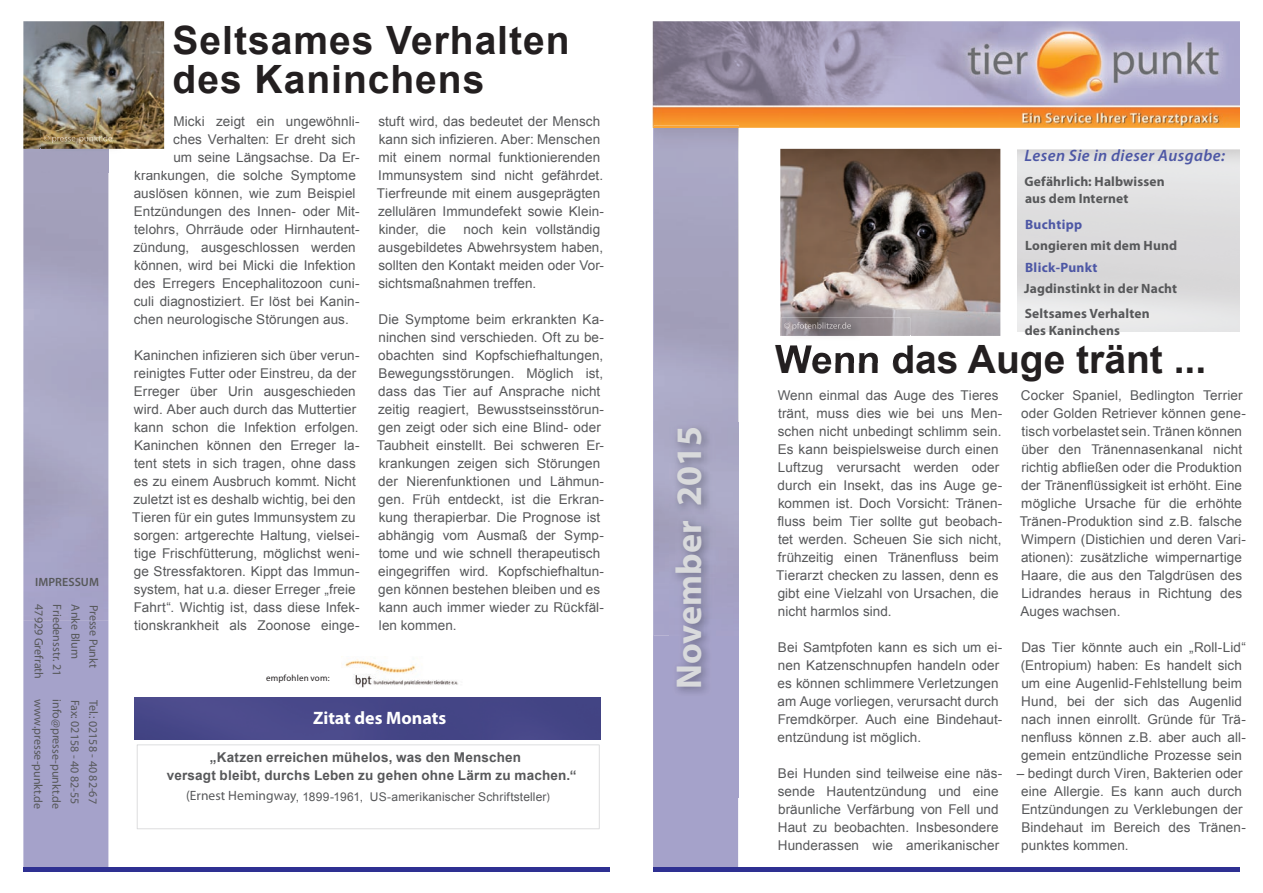
<style>
.page{position:relative;width:1263px;height:893px;background:#fff}
.page>*{position:absolute;margin:0;border:0;box-sizing:border-box;transform-origin:0 0}
.t1{font:700 39px/39px "Arial";letter-spacing:.025em;color:#231f20}
.t2{font:700 39px "Arial";color:#231f20}
.t3{font:700 36px "Myriad Pro";color:#d9dadc}
.t4{font:700 18px "Myriad Pro";color:#fff}
.t5{font:italic 600 16.5px "Myriad Pro";letter-spacing:.025em;color:#4d57a5}
.t6{font:13.5px/18px "Arial";letter-spacing:.005em;color:#57585a}
.t7{font:700 13.5px/16.6px "Myriad Pro";letter-spacing:.01em;color:#57585a}
.t8{font:700 13.5px/17.5px "Arial";letter-spacing:.015em;color:#57585a}
.t9{font:700 13.5px "Myriad Pro";letter-spacing:.025em;color:#4d57a5}
.t10{font:12px "Myriad Pro";letter-spacing:-.005em;color:#57585a}
.t11{font:12px "Arial";letter-spacing:.01em;color:#57585a}
.t12{font:600 12px "Myriad Pro";letter-spacing:.005em;color:#57585a}
.t13{font:9px "Myriad Pro";letter-spacing:.02em;color:#231f20}
.s1{font-family:"Myriad Pro";font-size:13.5px}
.s2{font-family:"Myriad Pro"}
</style>
<div class="page">
<div style="left:23px;top:621px;width:85px;height:246px;background:#a5a2ca"></div>
<div style="left:23px;top:867px;width:587px;height:5px;background:#2e3092"></div>
<img style="left:23px;top:149px;width:85px;height:472px">
<div style="left:135px;top:697px;width:466px;height:43px;background:#464788"></div>
<img style="left:345px;top:659px;width:113px;height:29px">
<div style="left:653px;top:129px;width:85px;height:738px;background:#a5a2ca"></div>
<div style="left:653px;top:867px;width:586px;height:5px;background:#2e3092"></div>
<img style="left:654px;top:128px;width:85px;height:508px">
<img style="left:652px;top:21px;width:588px;height:107px">
<img style="left:654px;top:128px;width:84px;height:1px">
<img style="left:670px;top:423px;width:69px;height:375px">
<svg style="left:137px;top:744px;width:463px;height:85px"></svg>
<img style="left:23px;top:21px;width:141px;height:128px">
<img style="left:780px;top:149px;width:220px;height:187px">
<img style="left:781px;top:318px;width:129px;height:18px">
<img style="left:781px;top:345px;width:129px;height:18px">
<img style="left:784px;top:322px;width:67px;height:8px">
<img style="left:108px;top:130px;width:57px;height:42px">
<div style="left:41px;top:149px;width:67px;height:23px;background:#a4a1bd"></div>
<img style="left:135px;top:171px;width:30px;height:1px">
<img style="left:41px;top:130px;width:123px;height:19px">
<img style="left:44px;top:135px;width:68px;height:8px">
<p class="t12" style="left:35px;top:574px;width:65px">IMPRESSUM</p>
<p class="t10" style="left:46px;top:604px;width:76px;rotate:90deg">47929 Grefrath</p>
<p class="t10" style="left:65px;top:604px;width:73px;rotate:90deg">Friedensstr. 21</p>
<p class="t10" style="left:83px;top:604px;width:56px;rotate:90deg">Anke Blum</p>
<p class="t10" style="left:101px;top:604px;width:65px;rotate:90deg">Presse Punkt</p>
<p class="t10" style="left:46px;top:699px;width:111px;rotate:90deg">www.presse-punkt.de</p>
<p class="t10" style="left:64px;top:699px;width:111px;rotate:90deg">info@presse-punkt.de</p>
<p class="t10" style="left:82px;top:699px;width:106px;rotate:90deg">Fax: 02158 - 40 82-55</p>
<p class="t10" style="left:101px;top:700px;width:106px;rotate:90deg">Tel.: 02158 - 40 82-67</p>
<h1 class="t1" style="left:173px;top:22px;width:398px">Seltsames Verhalten des Kaninchens</h1>
<p class="t6" style="left:173px;top:113px;width:188px">Micki zeigt ein ungewöhnli-</p>
<p class="t6" style="left:173px;top:131px;width:184px">ches Verhalten: Er dreht sich</p>
<p class="t6" style="left:173px;top:149px;width:188px">um seine Längsachse. Da Er-</p>
<p class="t6" style="left:134px;top:167px;width:223px">krankungen, die solche Symptome</p>
<p class="t6" style="left:134px;top:185px;width:223px">auslösen können, wie zum Beispiel</p>
<p class="t6" style="left:134px;top:203px;width:227px">Entzündungen des Innen- oder Mit-</p>
<p class="t6" style="left:134px;top:221px;width:227px">telohrs, Ohrräude oder Hirnhautent-</p>
<p class="t6" style="left:134px;top:239px;width:224px">zündung, ausgeschlossen werden</p>
<p class="t6" style="left:134px;top:257px;width:223px">können, wird bei Micki die Infektion</p>
<p class="t6" style="left:134px;top:275px;width:227px">des Erregers Encephalitozoon cuni-</p>
<p class="t6" style="left:134px;top:293px;width:227px">culi diagnostiziert. Er löst bei Kanin-</p>
<p class="t6" style="left:134px;top:311px;width:217px">chen neurologische Störungen aus.</p>
<p class="t6" style="left:132px;top:347px;width:229px">Kaninchen infizieren sich über verun&shy;reinigtes Futter oder Einstreu, da der Erreger über Urin ausgeschieden wird. Aber auch durch das Muttertier kann schon die Infektion erfolgen.<br>Kaninchen können den Erreger la&shy;tent stets in sich tragen, ohne dass es zu einem Ausbruch kommt. Nicht zuletzt ist es deshalb wichtig, bei den Tieren für ein gutes Immunsystem zu sorgen: artgerechte Haltung, vielsei&shy;tige Frischfütterung, möglichst weni&shy;ge Stressfaktoren. Kippt das Immun&shy;system, hat u.a. dieser Erreger „freie Fahrt“. Wichtig ist, dass diese Infek&shy;tionskrankheit als Zoonose einge-</p>
<p class="t6" style="left:377px;top:113px;width:229px">stuft wird, das bedeutet der Mensch kann sich infizieren. Aber: Menschen mit einem normal funktionierenden<br>Immunsystem sind nicht gefährdet.<br>Tierfreunde mit einem ausgeprägten zellulären Immundefekt sowie Klein&shy;kinder, die</p>
<p class="t6" style="left:378px;top:221px;width:227px;text-indent:85px">noch kein vollständig ausgebildetes Abwehrsystem haben, sollten den Kontakt meiden oder Vor&shy;sichtsmaßnahmen treffen.</p>
<p class="t6" style="left:377px;top:311px;width:229px">Die Symptome beim erkrankten Ka&shy;ninchen sind verschieden. Oft zu be&shy;obachten sind Kopfschiefhaltungen, Bewegungsstörungen. Möglich ist, dass das Tier auf Ansprache nicht zeitig reagiert, Bewusstseinsstörun&shy;gen zeigt oder sich eine Blind- oder Taubheit einstellt. Bei schweren Er&shy;krankungen zeigen sich Störungen der Nierenfunktionen und Lähmun&shy;gen. Früh entdeckt, ist die Erkran&shy;kung therapierbar. Die Prognose ist abhängig vom Ausmaß der Symp&shy;tome und wie schnell therapeutisch eingegriffen wird. Kopfschiefhaltun&shy;gen können bestehen bleiben und es kann auch immer wieder zu Rückfäl&shy;len kommen.</p>
<p class="t13" style="left:266px;top:672px;width:65px">empfohlen vom:</p>
<h3 class="t4" style="left:313px;top:706px;width:135px">Zitat des Monats</h3>
<p class="t8" style="left:167px;top:749px;width:411px;text-indent:43px">„Katzen erreichen mühelos, was den Menschen<br>versagt bleibt, durchs Leben zu gehen ohne Lärm zu machen.“</p>
<p class="t11" style="left:186px;top:788px;width:365px"><span class="s1">(Ernest Hemingway</span>, 1899-1961, US-amerikanischer Schriftsteller<span class="s2">)</span></p>
<h2 class="t3" style="left:665px;top:689px;width:264px;rotate:-90deg">November 2015</h2>
<p class="t5" style="left:1024px;top:145px;width:202px">Lesen Sie in dieser Ausgabe:</p>
<p class="t7" style="left:1024px;top:173px;width:142px">Gefährlich: Halbwissen aus dem Internet</p>
<p class="t9" style="left:1025px;top:216px;width:59px">Buchtipp</p>
<p class="t7" style="left:1025px;top:237px;width:153px">Longieren mit dem Hund</p>
<p class="t9" style="left:1025px;top:259px;width:74px">Blick-Punkt</p>
<p class="t7" style="left:1024px;top:276px;width:155px;line-height:25px">Jagdinstinkt in der Nacht<br>Seltsames Verhalten</p>
<p class="t7" style="left:1025px;top:322px;width:97px">des Kaninchens</p>
<h1 class="t2" style="left:775px;top:334px;width:433px">Wenn das Auge tränt ...</h1>
<p class="t6" style="left:776px;top:386px;width:228px">Wenn einmal das Auge des Tieres tränt, muss dies wie bei uns Men&shy;schen nicht unbedingt schlimm sein.<br>Es kann beispielsweise durch einen Luftzug verursacht werden oder durch ein Insekt, das ins Auge ge&shy;kommen ist. Doch Vorsicht: Tränen&shy;fluss beim Tier sollte gut beobach&shy;tet werden. Scheuen Sie sich nicht, frühzeitig einen Tränenfluss beim Tierarzt checken zu lassen, denn es gibt eine Vielzahl von Ursachen, die nicht harmlos sind.</p>
<p class="t6" style="left:778px;top:638px;width:226px">Bei Samtpfoten kann es sich um ei&shy;nen Katzenschnupfen handeln oder es können schlimmere Verletzungen am Auge vorliegen, verursacht durch Fremdkörper. Auch eine Bindehaut&shy;entzündung ist möglich.</p>
<p class="t6" style="left:778px;top:764px;width:226px">Bei Hunden sind teilweise eine näs&shy;sende Hautentzündung und eine bräunliche Verfärbung von Fell und Haut zu beobachten. Insbesondere Hunderassen wie amerikanischer</p>
<p class="t6" style="left:1020px;top:386px;width:228px">Cocker Spaniel, Bedlington Terrier oder Golden Retriever können gene&shy;tisch vorbelastet sein. Tränen können über den Tränennasenkanal nicht richtig abfließen oder die Produktion der Tränenflüssigkeit ist erhöht. Eine mögliche Ursache für die erhöhte Tränen-Produktion sind z.B. falsche Wimpern (Distichien und deren Vari&shy;ationen): zusätzliche wimpernartige Haare, die aus den Talgdrüsen des Lidrandes heraus in Richtung des Auges wachsen.</p>
<p class="t6" style="left:1021px;top:638px;width:227px">Das Tier könnte auch ein „Roll-Lid“ (Entropium) haben: Es handelt sich um eine Augenlid-Fehlstellung beim Hund, bei der sich das Augenlid nach innen einrollt. Gründe für Trä&shy;nenfluss können z.B. aber auch all&shy;gemein entzündliche Prozesse sein</p>
<p class="t6" style="left:1021px;top:764px;width:226px;text-indent:-4px">– bedingt durch Viren, Bakterien oder eine Allergie. Es kann auch durch<br>Entzündungen zu Verklebungen der<br>Bindehaut im Bereich des Tränen&shy;punktes kommen.</p>
</div>
